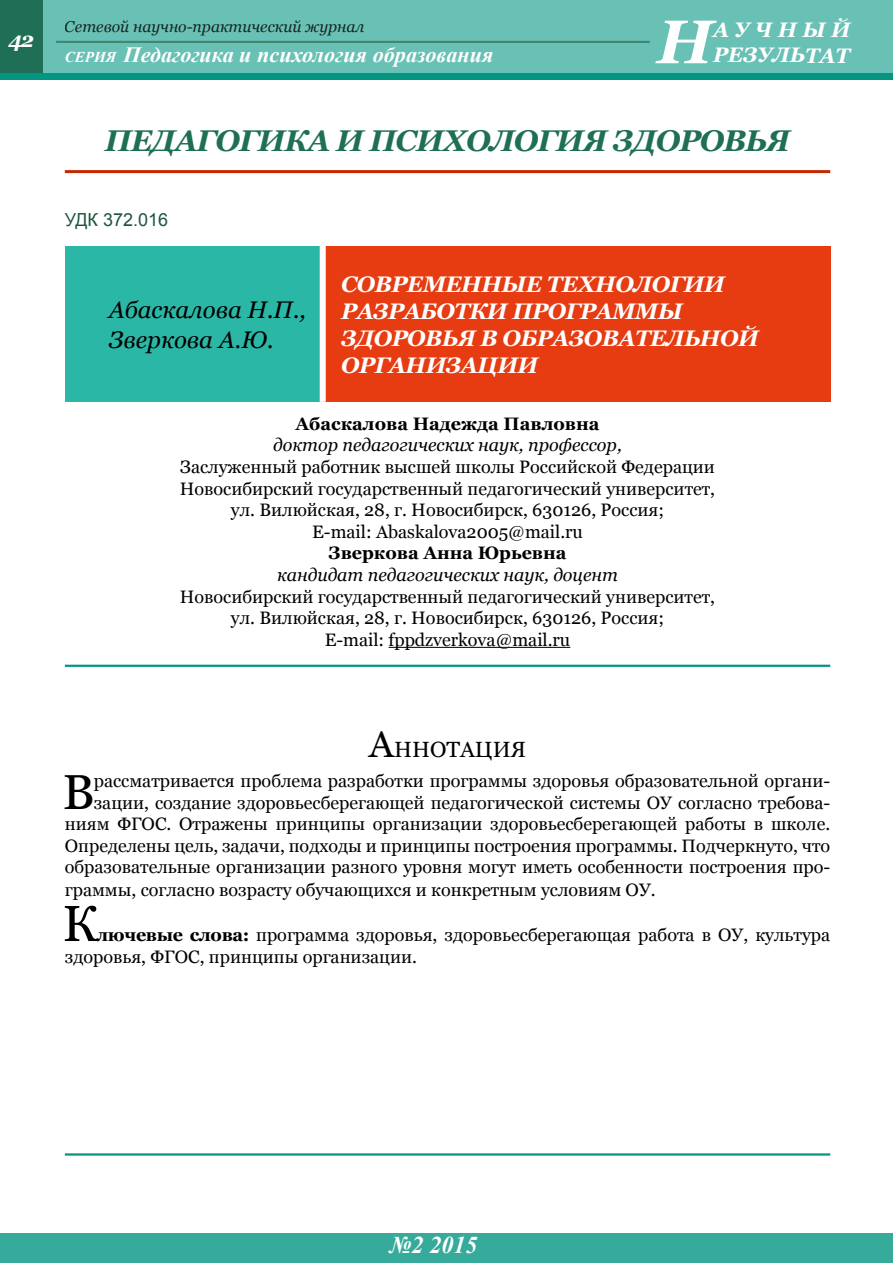
<style>
.page{position:relative;width:893px;height:1263px;background:#fff}
.page>*{position:absolute;margin:0;border:0;box-sizing:border-box;transform-origin:0 0}
.t1{font:italic 700 61.5px "Georgia";color:#fff}
.t2{font:50.4px "Georgia";color:#000}
.t3{font:49.2px "Georgia";color:#000}
.t4{font:italic 700 30px "Georgia";letter-spacing:-.03em;color:#1e6f56}
.t5{font:italic 24px/30px "Georgia";color:#000}
.t6{font:italic 700 24px "Times New Roman";color:#fff}
.t7{font:italic 700 22.5px/27px "Georgia";letter-spacing:-.02em;color:#fff}
.t8{font:22.05px "Georgia";color:#000}
.t9{font:italic 700 21.75px "Times New Roman";color:#fff}
.t10{font:italic 700 21px/25.2px "Georgia";color:#fff}
.t11{font:18px/21.6px "Georgia";color:#000;text-align:center}
.t12{font:italic 18px "Georgia";color:#000}
.t13{font:700 18px "Georgia";color:#000}
.t14{font:18px "Arial";color:#1e563d}
.t15{font:italic 15.75px "Georgia";color:#000}
.s1{font-size:15px}
.s2{font-size:37.5px}
.s3{font-weight:700}
</style>
<div class="page">
<div style="left:0;top:0;width:893px;height:80px;background:#69c0b4"></div>
<div style="left:0;top:1233px;width:893px;height:30px;background:#37ab9b"></div>
<div style="left:0;top:0;width:43px;height:79px;background:#1e6f56"></div>
<hr style="left:56px;top:41px;width:594px;height:2px;background:#1e5a3c">
<div style="left:0;top:73px;width:893px;height:7px;background:#059682"></div>
<div style="left:323px;top:246px;width:507px;height:156px;background:#e73c11"></div>
<div style="left:65px;top:246px;width:261px;height:156px;background:#2bb7a6"></div>
<div style="left:320px;top:246px;width:6px;height:156px;background:#fff"></div>
<hr style="left:389px;top:647px;width:181px;height:1px;background:#000">
<hr style="left:65px;top:170px;width:765px;height:3px;background:#c62900">
<hr style="left:65px;top:665px;width:765px;height:2px;background:#059682">
<hr style="left:65px;top:1153px;width:765px;height:2px;background:#059682">
<p class="t10" style="left:9px;top:27px;width:27px">42</p>
<p class="t15" style="left:65px;top:18px;width:301px">Сетевой научно-практический журнал</p>
<p class="t9" style="left:65px;top:40px;width:430px"><span class="s1">СЕРИЯ</span> Педагогика и психология образования</p>
<p class="t10" style="left:713px;top:17px;width:139px">АУЧНЫЙ<br>РЕЗУЛЬТАТ</p>
<h1 class="t1" style="left:657px;top:7px;width:58px">Н</h1>
<h3 class="t4" style="left:105px;top:123px;width:691px">ПЕДАГОГИКА И ПСИХОЛОГИЯ ЗДОРОВЬЯ</h3>
<p class="t14" style="left:65px;top:208px;width:105px">УДК 372.016</p>
<h3 class="t5" style="left:109px;top:295px;width:199px">Абаскалова Н.П.,<br>Зверкова А.Ю.</h3>
<p class="t7" style="left:341px;top:271px;width:419px">СОВРЕМЕННЫЕ ТЕХНОЛОГИИ<br>РАЗРАБОТКИ ПРОГРАММЫ<br>ЗДОРОВЬЯ В ОБРАЗОВАТЕЛЬНОЙ<br>ОРГАНИЗАЦИИ</p>
<p class="t13" style="left:295px;top:413px;width:306px">Абаскалова Надежда Павловна</p>
<p class="t12" style="left:273px;top:435px;width:350px">доктор педагогических наук, профессор,</p>
<p class="t11" style="left:180px;top:456px;width:537px">Заслуженный работник высшей школы Российской Федерации Новосибирский государственный педагогический университет, ул. Вилюйская, 28, г. Новосибирск, 630126, Россия;<br>E-mail: Abaskalova2005@mail.ru</p>
<p class="t13" style="left:328px;top:543px;width:240px">Зверкова Анна Юрьевна</p>
<p class="t12" style="left:277px;top:564px;width:342px">кандидат педагогических наук, доцент</p>
<p class="t11" style="left:180px;top:585px;width:537px">Новосибирский государственный педагогический университет, ул. Вилюйская, 28, г. Новосибирск, 630126, Россия;<br>E-mail: fppdzverkova@mail.ru</p>
<p class="t8" style="left:369px;top:737px;width:159px"><span class="s2">А</span>ннотация</p>
<h3 class="t3" style="left:63px;top:764px;width:34px">В</h3>
<p class="t11" style="left:94px;top:770px;width:738px">рассматривается проблема разработки программы здоровья образовательной органи-</p>
<p class="t11" style="left:94px;top:792px;width:738px">зации, создание здоровьесберегающей педагогической системы ОУ согласно требова-</p>
<p class="t11" style="left:65px;top:813px;width:767px">ниям ФГОС. Отражены принципы организации здоровьесберегающей работы в школе.</p>
<p class="t11" style="left:65px;top:835px;width:767px">Определены цель, задачи, подходы и принципы построения программы. Подчеркнуто, что</p>
<p class="t11" style="left:65px;top:856px;width:767px">образовательные организации разного уровня могут иметь особенности построения про-</p>
<p class="t11" style="left:65px;top:879px;width:592px">граммы, согласно возрасту обучающихся и конкретным условиям ОУ.</p>
<h2 class="t2" style="left:62px;top:895px;width:37px">К</h2>
<p class="t11" style="left:65px;top:924px;width:767px;text-align:left;text-indent:32px"><span class="s3">лючевые слова:</span> программа здоровья, здоровьесберегающая работа в ОУ, культура здоровья, ФГОС, принципы организации.</p>
<h3 class="t6" style="left:390px;top:1229px;width:89px">№2 2015</h3>
</div>
